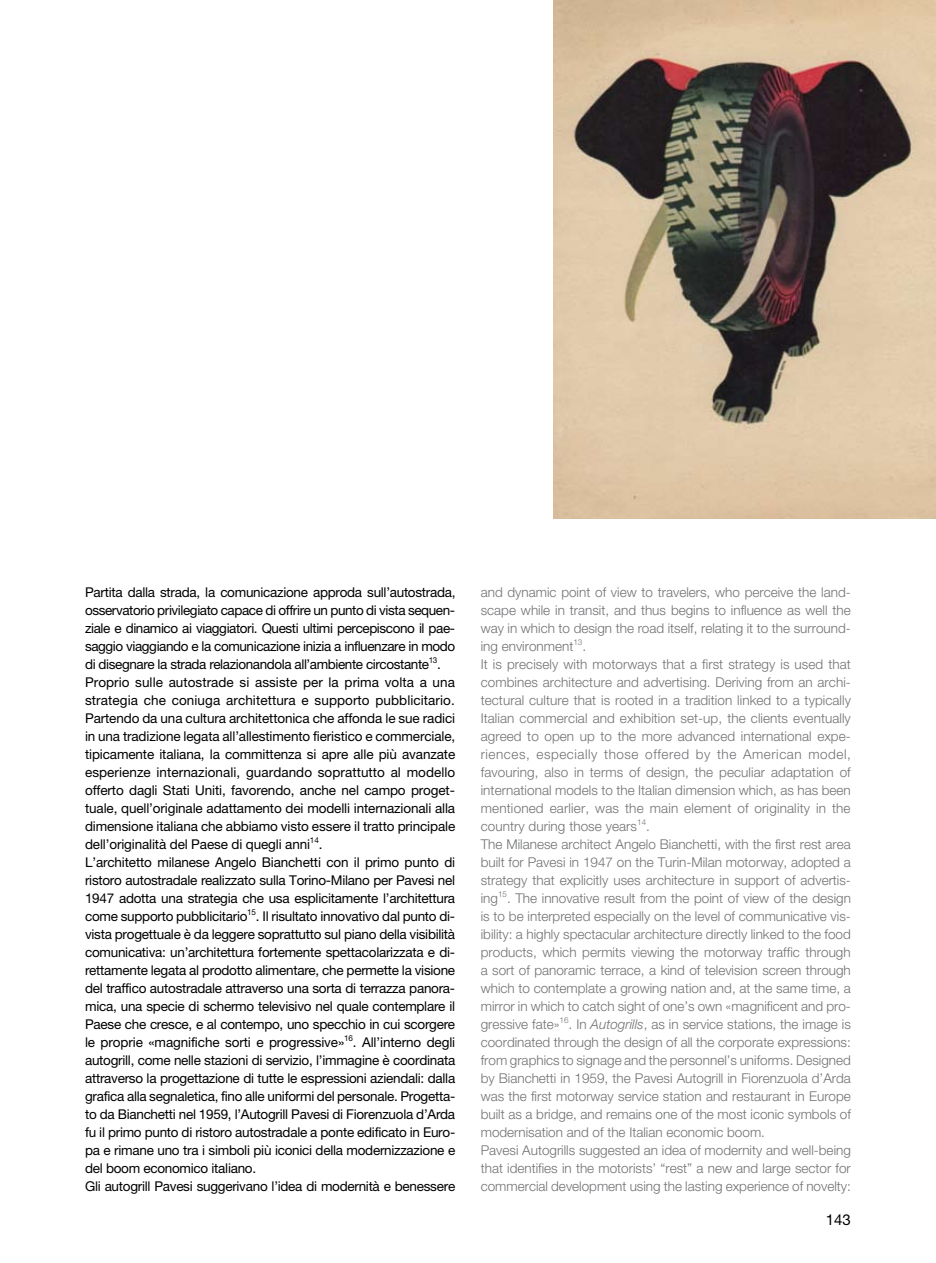
<style>
.page{position:relative;width:936px;height:1263px;background:#fff}
.page>*{position:absolute;margin:0;border:0;box-sizing:border-box;transform-origin:0 0}
.t1{font:15px "Helvetica Neue";color:#000}
.t2{font:13.5px/18px "Helvetica Neue";letter-spacing:-.02em;color:#000}
.t3{font:300 13.5px/18px "Helvetica Neue";color:#707173}
.s1{font-style:italic}
</style>
<div class="page">
<img style="left:553px;top:0;width:382px;height:519px">
<p class="t2" style="left:85px;top:583px;width:372px">Partita dalla strada, la comunicazione approda sull’autostrada, osservatorio privilegiato capace di offrire un punto di vista sequen&shy;ziale e dinamico ai viaggiatori. Questi ultimi percepiscono il pae&shy;saggio viaggiando e la comunicazione inizia a influenzare in modo di disegnare la strada relazionandola all’ambiente circostante<sup>13</sup>.<br>Proprio sulle autostrade si assiste per la prima volta a una strategia che coniuga architettura e supporto pubblicitario.<br>Partendo da una cultura architettonica che affonda le sue radici in una tradizione legata all’allestimento fieristico e commerciale, tipicamente italiana, la committenza si apre alle più avanzate esperienze internazionali, guardando soprattutto al modello offerto dagli Stati Uniti, favorendo, anche nel campo proget&shy;tuale, quell’originale adattamento dei modelli internazionali alla dimensione italiana che abbiamo visto essere il tratto principale dell’originalità del Paese di quegli anni<sup>14</sup>.<br>L’architetto milanese Angelo Bianchetti con il primo punto di ristoro autostradale realizzato sulla Torino-Milano per Pavesi nel 1947 adotta una strategia che usa esplicitamente l’architettura come supporto pubblicitario<sup>15</sup>. Il risultato innovativo dal punto di&shy;vista progettuale è da leggere soprattutto sul piano della visibilità comunicativa: un’architettura fortemente spettacolarizzata e di&shy;rettamente legata al prodotto alimentare, che permette la visione del traffico autostradale attraverso una sorta di terrazza panora&shy;mica, una specie di schermo televisivo nel quale contemplare il Paese che cresce, e al contempo, uno specchio in cui scorgere le proprie «magnifiche sorti e progressive»<sup>16</sup>. All’interno degli autogrill, come nelle stazioni di servizio, l’immagine è coordinata attraverso la progettazione di tutte le espressioni aziendali: dalla grafica alla segnaletica, fino alle uniformi del personale. Progetta&shy;to da Bianchetti nel 1959, l’Autogrill Pavesi di Fiorenzuola d’Arda fu il primo punto di ristoro autostradale a ponte edificato in Euro&shy;pa e rimane uno tra i simboli più iconici della modernizzazione e del boom economico italiano.<br>Gli autogrill Pavesi suggerivano l’idea di modernità e benessere</p>
<p class="t3" style="left:480px;top:582px;width:371px">and dynamic point of view to travelers, who perceive the land&shy;scape while in transit, and thus begins to influence as well the way in which to design the road itself, relating it to the surround&shy;ing environment<sup>13</sup>.<br>It is precisely with motorways that a first strategy is used that combines architecture and advertising. Deriving from an archi&shy;tectural culture that is rooted in a tradition linked to a typically Italian commercial and exhibition set-up, the clients eventually agreed to open up to the more advanced international expe&shy;riences, especially those offered by the American model, favouring, also in terms of design, the peculiar adaptation of international models to the Italian dimension which, as has been mentioned earlier, was the main element of originality in the country during those years<sup>14</sup>.<br>The Milanese architect Angelo Bianchetti, with the first rest area built for Pavesi in 1947 on the Turin-Milan motorway, adopted a strategy that explicitly uses architecture in support of advertis&shy;ing<sup>15</sup>. The innovative result from the point of view of the design is to be interpreted especially on the level of communicative vis&shy;ibility: a highly spectacular architecture directly linked to the food products, which permits viewing the motorway traffic through a sort of panoramic terrace, a kind of television screen through which to contemplate a growing nation and, at the same time, a mirror in which to catch sight of one’s own «magnificent and pro&shy;gressive fate»<sup>16</sup>. In <span class="s1">Autogrills</span>, as in service stations, the image is coordinated through the design of all the corporate expressions: from graphics to signage and the personnel’s uniforms. Designed by Bianchetti in 1959, the Pavesi Autogrill in Fiorenzuola d’Arda was the first motorway service station and restaurant in Europe built as a bridge, and remains one of the most iconic symbols of modernisation and of the Italian economic boom.<br>Pavesi Autogrills suggested an idea of modernity and well-being that identifies in the motorists’ “rest” a new and large sector for commercial development using the lasting experience of novelty:</p>
<p class="t1" style="left:825px;top:1210px;width:27px">143</p>
</div>
